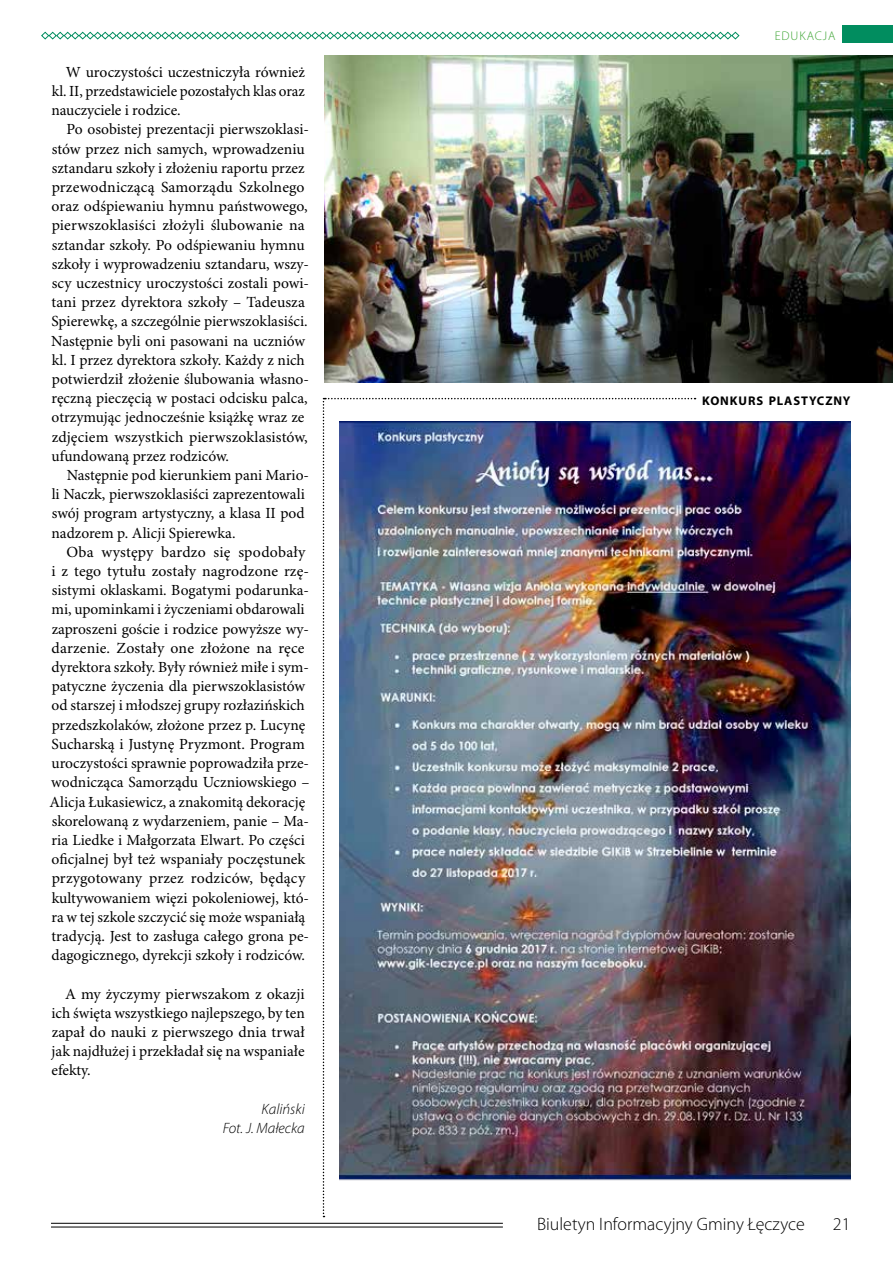
<style>
.page{position:relative;width:893px;height:1263px;background:#fff}
.page>*{position:absolute;margin:0;border:0;box-sizing:border-box;transform-origin:0 0}
.t1{font:300 18px "Myriad Pro";color:#000}
.t2{font:15.45px/19.2px "Minion Pro";color:#000}
.t3{font:italic 300 15px/19.2px "Myriad Pro";color:#000;text-align:right}
.t4{font:700 12.6px "Myriad Pro";letter-spacing:.07em;color:#000}
.t5{font:300 12.6px "Myriad Pro";letter-spacing:.07em;color:#3fa535}
</style>
<div class="page">
<hr style="left:51px;top:1223px;width:452px;height:1px;background:#000">
<hr style="left:51px;top:1227px;width:452px;height:1px;background:#000">
<img style="left:695px;top:421px;width:155px;height:760px">
<img style="left:323px;top:398px;width:372px;height:819px">
<img style="left:324px;top:55px;width:569px;height:328px">
<div style="left:842px;top:26px;width:51px;height:17px;background:#018d5f"></div>
<svg style="left:41px;top:31px;width:699px;height:9px"></svg>
<p class="t2" style="left:52px;top:63px;width:255px;text-align:justify;text-indent:14px">W uroczystości uczestniczyła również kl. II, przedstawiciele pozostałych klas oraz nauczyciele i rodzice.</p>
<p class="t2" style="left:51px;top:120px;width:259px;text-indent:15px">Po osobistej prezentacji pierwszoklasi&shy;stów przez nich samych, wprowadzeniu sztandaru szkoły i złożeniu raportu przez przewodniczącą Samorządu Szkolnego oraz odśpiewaniu hymnu państwowego, pierwszoklasiści złożyli ślubowanie na sztandar szkoły. Po odśpiewaniu hymnu szkoły i wyprowadzeniu sztandaru, wszy&shy;scy uczestnicy uroczystości zostali powi&shy;tani przez dyrektora szkoły – Tadeusza Spierewkę, a szczególnie pierwszoklasiści.<br>Następnie byli oni pasowani na uczniów kl. I przez dyrektora szkoły. Każdy z nich potwierdził złożenie ślubowania własno&shy;ręczną pieczęcią w postaci odcisku palca, otrzymując jednocześnie książkę wraz ze zdjęciem wszystkich pierwszoklasistów, ufundowaną przez rodziców.</p>
<p class="t2" style="left:52px;top:466px;width:259px;text-indent:15px">Następnie pod kierunkiem pani Mario&shy;li Naczk, pierwszoklasiści zaprezentowali swój program artystyczny, a klasa II pod nadzorem p. Alicji Spierewka.</p>
<p class="t2" style="left:50px;top:543px;width:261px;text-indent:17px">Oba występy bardzo się spodobały i z tego tytułu zostały nagrodzone rzę&shy;sistymi oklaskami. Bogatymi podarunka&shy;mi, upominkami i życzeniami obdarowali zaproszeni goście i rodzice powyższe wy&shy;darzenie. Zostały one złożone na ręce dyrektora szkoły. Były również miłe i sym&shy;patyczne życzenia dla pierwszoklasistów od starszej i młodszej grupy rozłazińskich przedszkolaków, złożone przez p. Lucynę Sucharską i Justynę Pryzmont. Program uroczystości sprawnie poprowadziła prze&shy;wodnicząca Samorządu Uczniowskiego – Alicja Łukasiewicz, a znakomitą dekorację skorelowaną z wydarzeniem, panie – Ma&shy;ria Liedke i Małgorzata Elwart. Po części oficjalnej był też wspaniały poczęstunek przygotowany przez rodziców, będący kultywowaniem więzi pokoleniowej, któ&shy;ra w tej szkole szczycić się może wspaniałą tradycją. Jest to zasługa całego grona pe&shy;dagogicznego, dyrekcji szkoły i rodziców.</p>
<p class="t2" style="left:51px;top:984px;width:255px;text-align:justify;text-indent:14px">A my życzymy pierwszakom z okazji ich święta wszystkiego najlepszego, by ten zapał do nauki z pierwszego dnia trwał jak najdłużej i przekładał się na wspaniałe efekty.</p>
<p class="t3" style="left:223px;top:1099px;width:84px">Kaliński<br>Fot. J. Małecka</p>
<p class="t5" style="left:775px;top:29px;width:62px">EDUKACJA</p>
<p class="t4" style="left:702px;top:394px;width:150px">KONKURS PLASTYCZNY</p>
<p class="t1" style="left:537px;top:1214px;width:269px">Biuletyn Informacyjny Gminy Łęczyce</p>
<p class="t1" style="left:833px;top:1214px;width:19px">21</p>
</div>
